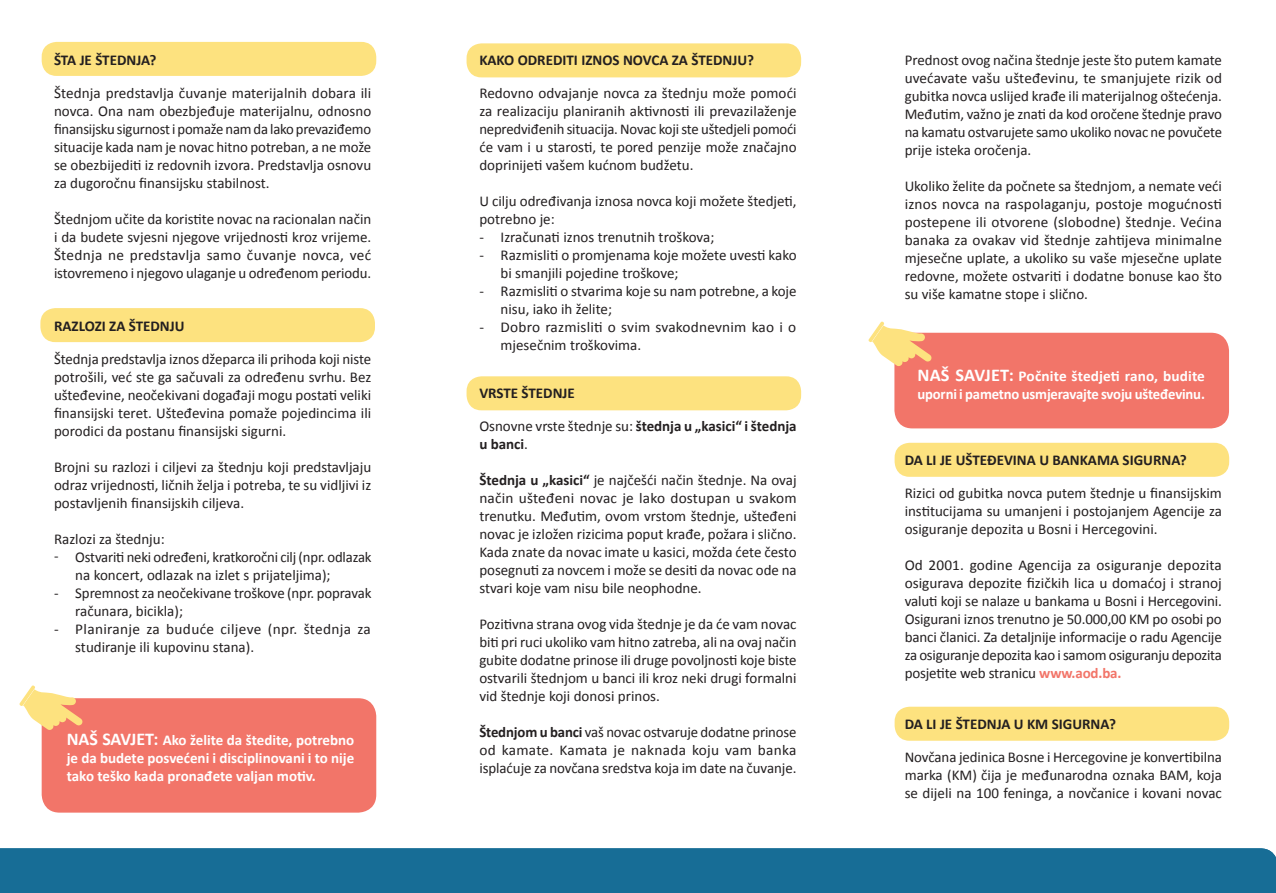
<style>
.page{position:relative;width:1276px;height:893px;background:#fff}
.page>*{position:absolute;margin:0;border:0;box-sizing:border-box;transform-origin:0 0}
.List_Paragraph{font:15px/18px "Calibri";color:#231f20;text-align:justify}
.List_Paragraph-2{font:700 15px/18px "Calibri";letter-spacing:-.005em;color:#fff;text-align:justify}
.List_Paragraph-3{font:700 15px/18px "Calibri";color:#231f20}
.s1{font-size:18px}
.s2{font-weight:400}
.s3{font-weight:700}
.s4{font-weight:700;color:#f27569}
</style>
<div class="page">
<div style="left:42px;top:42px;width:334px;height:34px;background:#fde27f;border-radius:15px"></div>
<div style="left:466px;top:43px;width:335px;height:34px;background:#fde27f;border-radius:15px"></div>
<div style="left:466px;top:376px;width:335px;height:34px;background:#fde27f;border-radius:15px"></div>
<div style="left:894px;top:443px;width:335px;height:34px;background:#fde27f;border-radius:15px"></div>
<div style="left:894px;top:707px;width:335px;height:34px;background:#fde27f;border-radius:15px"></div>
<div style="left:894px;top:333px;width:335px;height:95px;background:#f27569;border-radius:18px"></div>
<div style="left:42px;top:698px;width:334px;height:115px;background:#f27569;border-radius:18px"></div>
<div style="left:40px;top:308px;width:335px;height:34px;background:#fde27f;border-radius:15px"></div>
<svg style="left:19px;top:685px;width:64px;height:45px"></svg>
<svg style="left:868px;top:321px;width:64px;height:46px"></svg>
<div style="left:0;top:848px;width:1276px;height:45px;background:#176d96"></div>
<p class="List_Paragraph-3" style="left:54px;top:51px;width:104px">ŠTA JE ŠTEDNJA?</p>
<p class="List_Paragraph" style="left:54px;top:84px;width:319px">Štednja predstavlja čuvanje materijalnih dobara ili novca. Ona nam obezbjeđuje materijalnu, odnosno finansijsku sigurnost i pomaže nam da lako prevaziđemo situacije kada nam je novac hitno potreban, a ne može se obezbijediti iz redovnih izvora. Predstavlja osnovu za dugoročnu finansijsku stabilnost.</p>
<p class="List_Paragraph" style="left:54px;top:210px;width:319px">Štednjom učite da koristite novac na racionalan način i da budete svjesni njegove vrijednosti kroz vrijeme.<br>Štednja ne predstavlja samo čuvanje novca, već istovremeno i njegovo ulaganje u određenom periodu.</p>
<p class="List_Paragraph-3" style="left:54px;top:316px;width:132px">RAZLOZI ZA ŠTEDNJU</p>
<p class="List_Paragraph" style="left:54px;top:349px;width:319px">Štednja predstavlja iznos džeparca ili prihoda koji niste potrošili, već ste ga sačuvali za određenu svrhu. Bez ušteđevine, neočekivani događaji mogu postati veliki finansijski teret. Ušteđevina pomaže pojedincima ili porodici da postanu finansijski sigurni.</p>
<p class="List_Paragraph" style="left:54px;top:457px;width:319px">Brojni su razlozi i ciljevi za štednju koji predstavljaju odraz vrijednosti, ličnih želja i potreba, te su vidljivi iz postavljenih finansijskih ciljeva.</p>
<p class="List_Paragraph" style="left:54px;top:529px;width:112px">Razlozi za štednju:</p>
<p class="List_Paragraph" style="left:75px;top:547px;width:298px;text-indent:-21px">- Ostvariti neki određeni, kratkoročni cilj (npr. odlazak na koncert, odlazak na izlet s prijateljima);</p>
<p class="List_Paragraph" style="left:75px;top:583px;width:298px;text-indent:-21px">- Spremnost za neočekivane troškove (npr. popravak računara, bicikla);</p>
<p class="List_Paragraph" style="left:75px;top:619px;width:297px;text-indent:-21px">- Planiranje za buduće ciljeve (npr. štednja za studiranje ili kupovinu stana).</p>
<p class="List_Paragraph-2" style="left:67px;top:731px;width:289px"><span class="s1">NAŠ SAVJET:</span> Ako želite da štedite, potrebno je da budete posvećeni i disciplinovani i to nije tako teško kada pronađete valjan motiv.</p>
<p class="List_Paragraph-3" style="left:479px;top:51px;width:276px">KAKO ODREDITI IZNOS NOVCA ZA ŠTEDNJU?</p>
<p class="List_Paragraph" style="left:479px;top:84px;width:319px">Redovno odvajanje novca za štednju može pomoći za realizaciju planiranih aktivnosti ili prevazilaženje nepredviđenih situacija. Novac koji ste uštedjeli pomoći će vam i u starosti, te pored penzije može značajno doprinijeti vašem kućnom budžetu.</p>
<p class="List_Paragraph" style="left:479px;top:192px;width:319px">U cilju određivanja iznosa novca koji možete štedjeti, potrebno je:</p>
<p class="List_Paragraph" style="left:479px;top:228px;width:236px">- Izračunati iznos trenutnih troškova;</p>
<p class="List_Paragraph" style="left:500px;top:246px;width:297px;text-indent:-21px">- Razmisliti o promjenama koje možete uvesti kako bi smanjili pojedine troškove;</p>
<p class="List_Paragraph" style="left:500px;top:282px;width:297px;text-indent:-21px">- Razmisliti o stvarima koje su nam potrebne, a koje nisu, iako ih želite;</p>
<p class="List_Paragraph" style="left:500px;top:318px;width:297px;text-indent:-21px">- Dobro razmisliti o svim svakodnevnim kao i o mjesečnim troškovima.</p>
<p class="List_Paragraph-3" style="left:479px;top:384px;width:97px">VRSTE ŠTEDNJE</p>
<p class="List_Paragraph-3" style="left:479px;top:417px;width:319px"><span class="s2">Osnovne vrste štednje su:</span> štednja u „kasici“ i štednja u banci<span class="s2">.</span></p>
<p class="List_Paragraph" style="left:479px;top:471px;width:319px"><span class="s3">Štednja u „kasici“</span> je najčešći način štednje. Na ovaj način ušteđeni novac je lako dostupan u svakom trenutku. Međutim, ovom vrstom štednje, ušteđeni novac je izložen rizicima poput krađe, požara i slično.</p>
<p class="List_Paragraph" style="left:479px;top:543px;width:319px">Kada znate da novac imate u kasici, možda ćete često posegnuti za novcem i može se desiti da novac ode na stvari koje vam nisu bile neophodne.</p>
<p class="List_Paragraph" style="left:479px;top:615px;width:319px">Pozitivna strana ovog vida štednje je da će vam novac biti pri ruci ukoliko vam hitno zatreba, ali na ovaj način gubite dodatne prinose ili druge povoljnosti koje biste ostvarili štednjom u banci ili kroz neki drugi formalni vid štednje koji donosi prinos.</p>
<p class="List_Paragraph" style="left:479px;top:723px;width:319px"><span class="s3">Štednjom u banci</span> vaš novac ostvaruje dodatne prinose od kamate. Kamata je naknada koju vam banka isplaćuje za novčana sredstva koja im date na čuvanje.</p>
<p class="List_Paragraph" style="left:904px;top:51px;width:319px">Prednost ovog načina štednje jeste što putem kamate uvećavate vašu ušteđevinu, te smanjujete rizik od gubitka novca uslijed krađe ili materijalnog oštećenja.<br>Međutim, važno je znati da kod oročene štednje pravo na kamatu ostvarujete samo ukoliko novac ne povučete prije isteka oročenja.</p>
<p class="List_Paragraph" style="left:904px;top:177px;width:319px">Ukoliko želite da počnete sa štednjom, a nemate veći iznos novca na raspolaganju, postoje mogućnosti postepene ili otvorene (slobodne) štednje. Većina banaka za ovakav vid štednje zahtijeva minimalne mjesečne uplate, a ukoliko su vaše mjesečne uplate redovne, možete ostvariti i dodatne bonuse kao što su više kamatne stope i slično.</p>
<p class="List_Paragraph-2" style="left:917px;top:367px;width:289px"><span class="s1">NAŠ SAVJET:</span> Počnite štedjeti rano, budite uporni i pametno usmjeravajte svoju ušteđevinu.</p>
<p class="List_Paragraph-3" style="left:904px;top:451px;width:284px">DA LI JE UŠTEĐEVINA U BANKAMA SIGURNA?</p>
<p class="List_Paragraph" style="left:904px;top:484px;width:319px">Rizici od gubitka novca putem štednje u finansijskim institucijama su umanjeni i postojanjem Agencije za osiguranje depozita u Bosni i Hercegovini.</p>
<p class="List_Paragraph" style="left:904px;top:556px;width:319px">Od 2001. godine Agencija za osiguranje depozita osigurava depozite fizičkih lica u domaćoj i stranoj valuti koji se nalaze u bankama u Bosni i Hercegovini.<br>Osigurani iznos trenutno je 50.000,00 KM po osobi po banci članici. Za detaljnije informacije o radu Agencije za osiguranje depozita kao i samom osiguranju depozita posjetite web stranicu <span class="s4">www.aod.ba.</span></p>
<p class="List_Paragraph-3" style="left:904px;top:715px;width:213px">DA LI JE ŠTEDNJA U KM SIGURNA?</p>
<p class="List_Paragraph" style="left:904px;top:748px;width:319px">Novčana jedinica Bosne i Hercegovine je konvertibilna marka (KM) čija je međunarodna oznaka BAM, koja se dijeli na 100 feninga, a novčanice i kovani novac</p>
</div>
